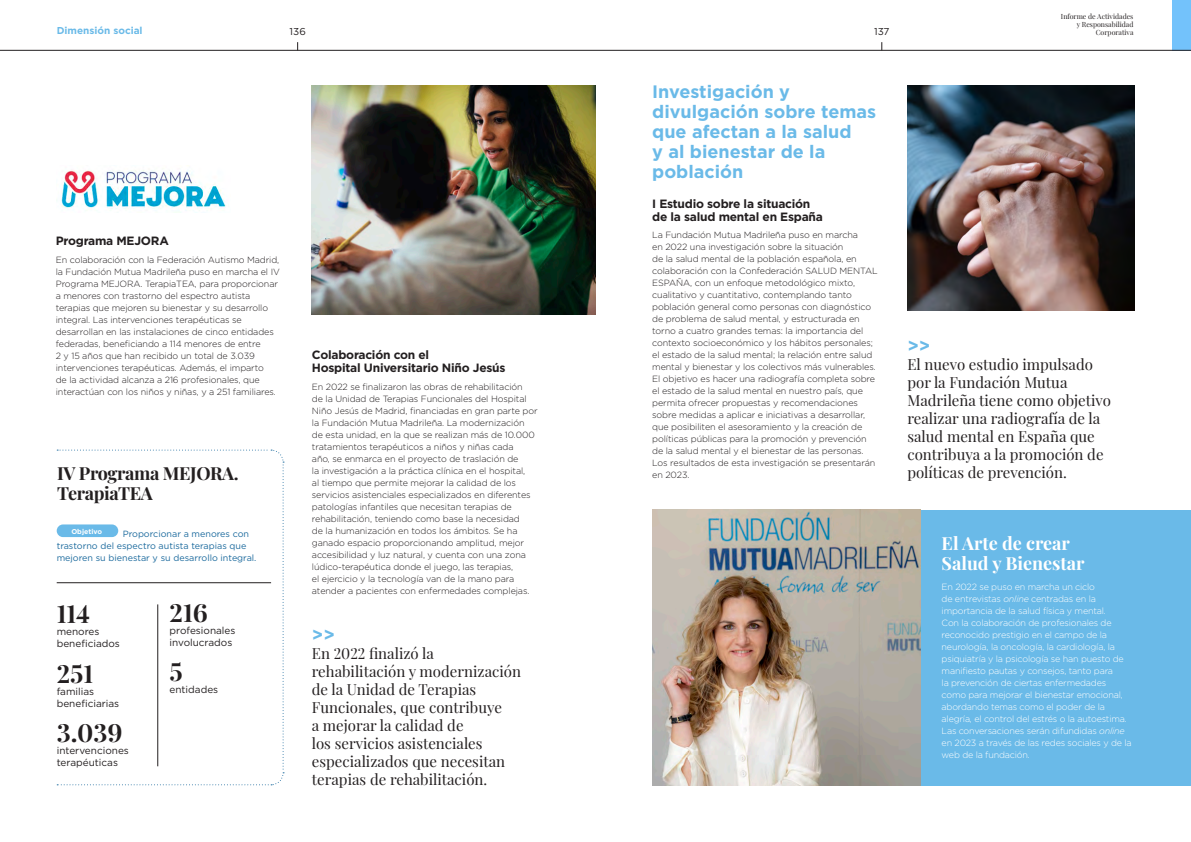
<style>
.page{position:relative;width:1191px;height:842px;background:#fff}
.page>*{position:absolute;margin:0;border:0;box-sizing:border-box;transform-origin:0 0}
.t1{font:700 25px "Playfair Display";color:#231f20}
.t2{font:700 18px/20px "Gotham";color:#6abae8}
.t3{font:700 18px/20px "Playfair Display";color:#fff}
.t4{font:700 18px/20px "Playfair Display";letter-spacing:-.02em;color:#231f20}
.t5{font:15px/18px "Playfair Display";color:#231f20}
.t6{font:700 12px/13px "Gotham";letter-spacing:-.02em;color:#231f20}
.t7{font:10px/12px "Gotham";color:#231f20}
.t8{font:700 10px "Gotham";color:#6abae8}
.t9{font:300 9px/12px "Gotham";letter-spacing:-.01em;color:#231f20}
.t10{font:300 9px/12px "Gotham";letter-spacing:-.02em;color:#fff}
.t11{font:9px/12px "Gotham";color:#1d6b9e}
.t12{font:7px/8px "Playfair Display";color:#231f20;text-align:right}
.t13{font:700 7px "Gotham";color:#fff}
.s1{font-style:italic}
</style>
<div class="page">
<div style="left:1171px;top:0;width:20px;height:50px;background:#73c2fb"></div>
<svg style="left:57px;top:449px;width:227px;height:337px"></svg>
<hr style="left:0;top:50px;width:1191px;height:1px;background:#231f20">
<hr style="left:158px;top:604px;width:1px;height:162px;background:#231f20">
<div style="left:57px;top:524px;width:61px;height:13px;background:#6abae8;border-radius:6px"></div>
<hr style="left:57px;top:582px;width:214px;height:1px;background:#231f20">
<img style="left:312px;top:85px;width:283px;height:229px">
<img style="left:61px;top:165px;width:165px;height:46px">
<div style="left:917px;top:510px;width:274px;height:275px;background:#6abae8"></div>
<img style="left:652px;top:510px;width:268px;height:275px">
<img style="left:907px;top:85px;width:227px;height:226px">
<p class="t8" style="left:57px;top:24px;width:87px">Dimensión social</p>
<p class="t12" style="left:1061px;top:12px;width:74px">Informe de Actividades y Responsabilidad</p>
<p class="t7" style="left:290px;top:26px;width:18px">136</p>
<p class="t7" style="left:874px;top:26px;width:17px">137</p>
<p class="t12" style="left:1095px;top:28px;width:39px">Corporativa</p>
<p class="t6" style="left:56px;top:234px;width:115px">Programa MEJORA</p>
<p class="t9" style="left:56px;top:253px;width:226px">En colaboración con la Federación Autismo Madrid, la Fundación Mutua Madrileña puso en marcha el IV Programa MEJORA. TerapiaTEA, para proporcionar a menores con trastorno del espectro autista terapias que mejoren su bienestar y su desarrollo integral. Las intervenciones terapéuticas se desarrollan en las instalaciones de cinco entidades federadas, beneficiando a 114 menores de entre<br>2 y 15 años que han recibido un total de 3.039 intervenciones terapéuticas. Además, el imparto<br>de la actividad alcanza a 216 profesionales, que interactúan con los niños y niñas, y a 251 familiares.</p>
<p class="t4" style="left:57px;top:461px;width:183px">IV Programa MEJORA.<br>TerapiaTEA</p>
<p class="t13" style="left:71px;top:526px;width:32px">Objetivo</p>
<p class="t11" style="left:57px;top:527px;width:201px;text-indent:66px">Proporcionar a menores con trastorno del espectro autista terapias que mejoren su bienestar y su desarrollo integral.</p>
<p class="t1" style="left:57px;top:594px;width:35px">114</p>
<p class="t7" style="left:57px;top:626px;width:65px">menores beneficiados</p>
<p class="t1" style="left:57px;top:654px;width:38px">251</p>
<p class="t7" style="left:57px;top:685px;width:64px">familias beneficiarias</p>
<p class="t1" style="left:57px;top:713px;width:67px">3.039</p>
<p class="t7" style="left:57px;top:744px;width:74px">intervenciones terapéuticas</p>
<p class="t1" style="left:169px;top:593px;width:40px">216</p>
<p class="t7" style="left:169px;top:624px;width:67px">profesionales involucrados</p>
<p class="t1" style="left:169px;top:652px;width:15px">5</p>
<p class="t7" style="left:169px;top:683px;width:50px">entidades</p>
<p class="t6" style="left:312px;top:348px;width:195px">Colaboración con el<br>Hospital Universitario Niño Jesús</p>
<p class="t9" style="left:312px;top:380px;width:227px">En 2022 se finalizaron las obras de rehabilitación<br>de la Unidad de Terapias Funcionales del Hospital Niño Jesús de Madrid, financiadas en gran parte por la Fundación Mutua Madrileña. La modernización de esta unidad, en la que se realizan más de 10.000 tratamientos terapéuticos a niños y niñas cada<br>año, se enmarca en el proyecto de traslación de<br>la investigación a la práctica clínica en el hospital,<br>al tiempo que permite mejorar la calidad de los servicios asistenciales especializados en diferentes patologías infantiles que necesitan terapias de rehabilitación, teniendo como base la necesidad<br>de la humanización en todos los ámbitos. Se ha ganado espacio proporcionando amplitud, mejor accesibilidad y luz natural, y cuenta con una zona lúdico-terapéutica donde el juego, las terapias,<br>el ejercicio y la tecnología van de la mano para atender a pacientes con enfermedades complejas.</p>
<p class="t2" style="left:312px;top:624px;width:25px">&gt;&gt;</p>
<p class="t5" style="left:312px;top:643px;width:211px">En 2022 finalizó la rehabilitación y modernización de la Unidad de Terapias<br>Funcionales, que contribuye<br>a mejorar la calidad de<br>los servicios asistenciales especializados que necesitan terapias de rehabilitación.</p>
<p class="t2" style="left:652px;top:81px;width:225px">Investigación y divulgación sobre temas que afectan a la salud<br>y al bienestar de la población</p>
<p class="t6" style="left:652px;top:197px;width:172px">I Estudio sobre la situación de la salud mental en España</p>
<p class="t9" style="left:652px;top:229px;width:227px">La Fundación Mutua Madrileña puso en marcha<br>en 2022 una investigación sobre la situación<br>de la salud mental de la población española, en colaboración con la Confederación SALUD MENTAL ESPAÑA, con un enfoque metodológico mixto, cualitativo y cuantitativo, contemplando tanto población general como personas con diagnóstico de problema de salud mental, y estructurada en torno a cuatro grandes temas: la importancia del contexto socioeconómico y los hábitos personales; el estado de la salud mental; la relación entre salud mental y bienestar y los colectivos más vulnerables.<br>El objetivo es hacer una radiografía completa sobre el estado de la salud mental en nuestro país, que permita ofrecer propuestas y recomendaciones sobre medidas a aplicar e iniciativas a desarrollar, que posibiliten el asesoramiento y la creación de políticas públicas para la promoción y prevención de la salud mental y el bienestar de las personas.<br>Los resultados de esta investigación se presentarán en 2023.</p>
<p class="t2" style="left:907px;top:336px;width:25px">&gt;&gt;</p>
<p class="t5" style="left:907px;top:354px;width:205px">El nuevo estudio impulsado por la Fundación Mutua<br>Madrileña tiene como objetivo realizar una radiografía de la salud mental en España que contribuya a la promoción de políticas de prevención.</p>
<p class="t3" style="left:941px;top:531px;width:145px">El Arte de crear<br>Salud y Bienestar</p>
<p class="t10" style="left:941px;top:581px;width:191px">En 2022 se puso en marcha un ciclo<br>de entrevistas <span class="s1">online</span> centradas en la importancia de la salud física y mental.<br>Con la colaboración de profesionales de reconocido prestigio en el campo de la neurología, la oncología, la cardiología, la psiquiatría y la psicología se han puesto de manifiesto pautas y consejos, tanto para<br>la prevención de ciertas enfermedades como para mejorar el bienestar emocional, abordando temas como el poder de la alegría, el control del estrés o la autoestima.<br>Las conversaciones serán difundidas <span class="s1">online </span>en 2023 a través de las redes sociales y de la web de la fundación.</p>
</div>
